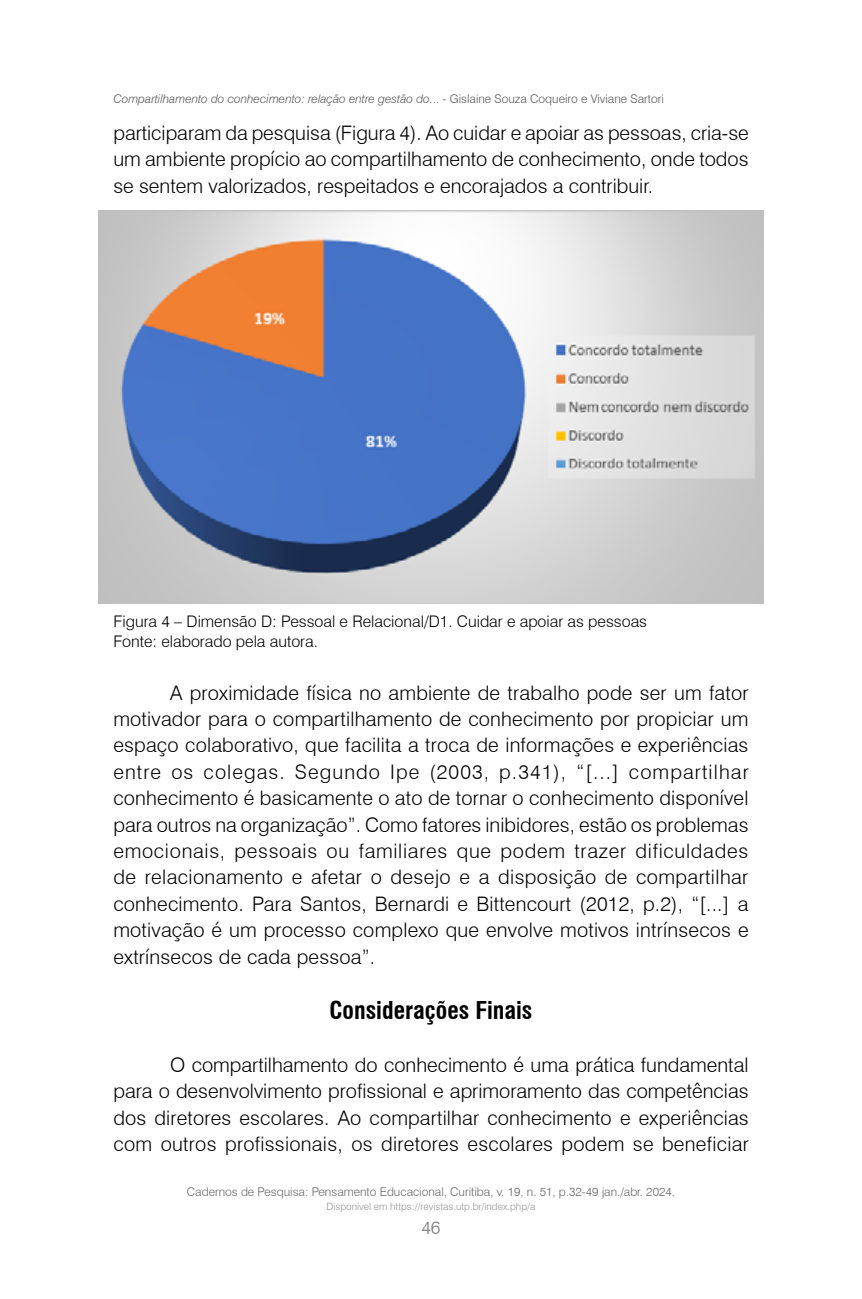
<style>
.page{position:relative;width:862px;height:1299px;background:#fff}
.page>*{position:absolute;margin:0;border:0;box-sizing:border-box;transform-origin:0 0}
.t1{font:700 condensed 24px "Swiss 721 BT";color:#000}
.t2{font:300 20px/26.4px "Swiss 721 BT";letter-spacing:.01em;color:#000;text-align:justify}
.t3{font:300 18px "Swiss 721 BT";color:#7c7b7b}
.t4{font:300 16px/19.2px "Swiss 721 BT";color:#000}
.t5{font:italic 300 12px "Swiss 721 BT";color:#575756}
.t6{font:300 12px "Swiss 721 BT";color:#666}
.t7{font:300 10px "Swiss 721 BT";color:#949494}
.s1{font-style:normal}
</style>
<div class="page">
<img style="left:99px;top:210px;width:665px;height:393px">
<p class="t5" style="left:113px;top:91px;width:552px">Compartilhamento do conhecimento: relação entre gestão do.<span class="s1">.. - Gislaine Souza Coqueiro e Viviane Sartori</span></p>
<p class="t2" style="left:113px;top:119px;width:637px">participaram da pesquisa (Figura 4). Ao cuidar e apoiar as pessoas, cria-se um ambiente propício ao compartilhamento de conhecimento, onde todos se sentem valorizados, respeitados e encorajados a contribuir.</p>
<p class="t4" style="left:113px;top:612px;width:535px">Figura 4 – Dimensão D: Pessoal e Relacional/D1. Cuidar e apoiar as pessoas<br>Fonte: elaborado pela autora.</p>
<p class="t2" style="left:113px;top:679px;width:637px;text-indent:57px">A proximidade física no ambiente de trabalho pode ser um fator motivador para o compartilhamento de conhecimento por propiciar um espaço colaborativo, que facilita a troca de informações e experiências entre os colegas. Segundo Ipe (2003, p.341), “[...] compartilhar conhecimento é basicamente o ato de tornar o conhecimento disponível para outros na organização”. Como fatores inibidores, estão os problemas emocionais, pessoais ou familiares que podem trazer dificuldades de relacionamento e afetar o desejo e a disposição de compartilhar conhecimento. Para Santos, Bernardi e Bittencourt (2012, p.2), “[...] a motivação é um processo complexo que envolve motivos intrínsecos e extrínsecos de cada pessoa”.</p>
<p class="t1" style="left:329px;top:995px;width:205px">Considerações Finais</p>
<p class="t2" style="left:113px;top:1051px;width:637px;text-indent:57px">O compartilhamento do conhecimento é uma prática fundamental para o desenvolvimento profissional e aprimoramento das competências dos diretores escolares. Ao compartilhar conhecimento e experiências com outros profissionais, os diretores escolares podem se beneficiar</p>
<p class="t6" style="left:187px;top:1184px;width:489px">Cadernos de Pesquisa: Pensamento Educacional, Curitiba, v. 19, n. 51, p.32-49 jan./abr. 2024.</p>
<p class="t7" style="left:326px;top:1200px;width:210px">Disponível em https://revistas.utp.br/index.php/a</p>
<p class="t3" style="left:421px;top:1216px;width:21px">46</p>
</div>
